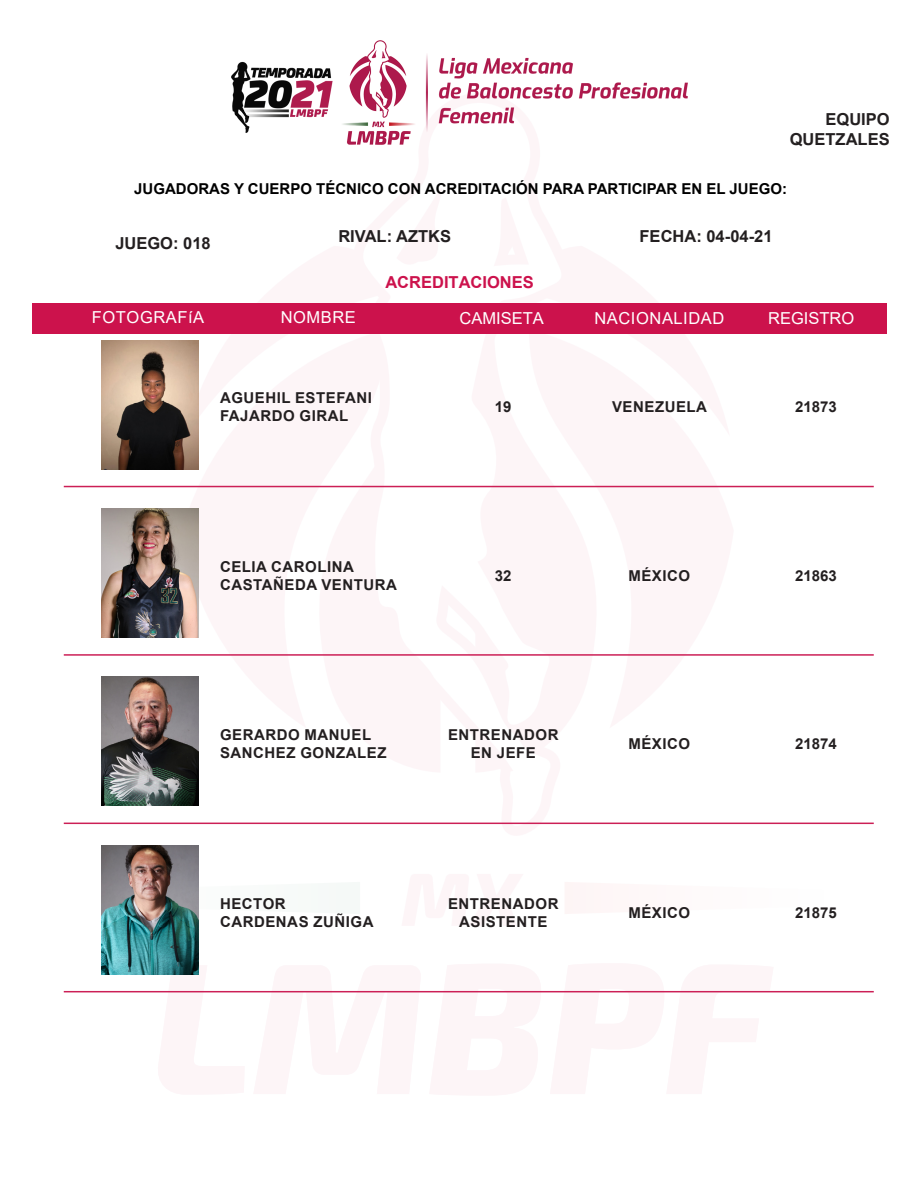
<style>
.page{position:relative;width:918px;height:1188px;background:#fff}
.page>*{position:absolute;margin:0;border:0;box-sizing:border-box;transform-origin:0 0}
.t1{font:700 16.5px/19.8px "Arial";color:#231f20;text-align:right}
.t2{font:16.5px "Arial";letter-spacing:.035em;color:#fff}
.t3{font:16.5px "Arial";color:#fff}
.t4{font:700 16.5px "Arial";color:#cc124c}
.t5{font:700 15px/18px "Arial";letter-spacing:.035em;color:#231f20;text-align:center}
.t6{font:700 15px "Arial";color:#000}
</style>
<div class="page">
<svg style="left:146px;top:953px;width:639px;height:40px"></svg>
<svg style="left:101px;top:871px;width:98px;height:54px"></svg>
<svg style="left:360px;top:485px;width:204px;height:340px"></svg>
<div style="left:33px;top:303px;width:854px;height:31px;background:#cc124c"></div>
<img style="left:232px;top:40px;width:455px;height:105px">
<img style="left:102px;top:340px;width:96px;height:129px">
<hr style="left:64px;top:486px;width:810px;height:1px;background:#cc1f56">
<img style="left:102px;top:509px;width:96px;height:129px">
<hr style="left:64px;top:654px;width:810px;height:2px;background:#cc1f56">
<img style="left:102px;top:677px;width:96px;height:129px">
<hr style="left:64px;top:823px;width:810px;height:1px;background:#cc1f56">
<img style="left:102px;top:845px;width:96px;height:129px">
<hr style="left:64px;top:991px;width:810px;height:1px;background:#cc1f56">
<p class="t1" style="left:790px;top:110px;width:101px">EQUIPO<br>QUETZALES</p>
<p class="t6" style="left:134px;top:178px;width:654px">JUGADORAS Y CUERPO TÉCNICO CON ACREDITACIÓN PARA PARTICIPAR EN EL JUEGO:</p>
<p class="t1" style="left:115px;top:233px;width:97px">JUEGO: 018</p>
<p class="t1" style="left:338px;top:227px;width:114px">RIVAL: AZTKS</p>
<p class="t1" style="left:640px;top:227px;width:134px">FECHA: 04-04-21</p>
<p class="t4" style="left:385px;top:271px;width:150px">ACREDITACIONES</p>
<p class="t2" style="left:92px;top:306px;width:114px">FOTOGRAFíA</p>
<p class="t2" style="left:281px;top:306px;width:77px">NOMBRE</p>
<p class="t3" style="left:460px;top:307px;width:86px">CAMISETA</p>
<p class="t3" style="left:768px;top:307px;width:88px">REGISTRO</p>
<p class="t2" style="left:594px;top:307px;width:131px">NACIONALIDAD</p>
<p class="t5" style="left:220px;top:389px;width:154px">AGUEHIL ESTEFANI</p>
<p class="t5" style="left:220px;top:407px;width:130px">FAJARDO GIRAL</p>
<p class="t5" style="left:211px;top:390px;width:182px;text-align:left">&lt;&lt;NOMBRE COMPLETO (APELLI</p>
<p class="t5" style="left:296px;top:408px;width:34px">S)&gt;&gt;</p>
<p class="t5" style="left:220px;top:558px;width:136px">CELIA CAROLINA</p>
<p class="t5" style="left:220px;top:576px;width:179px">CASTAÑEDA VENTURA</p>
<p class="t5" style="left:495px;top:398px;width:18px">19</p>
<p class="t5" style="left:612px;top:398px;width:97px">VENEZUELA</p>
<p class="t5" style="left:795px;top:398px;width:43px">21873</p>
<p class="t5" style="left:495px;top:567px;width:18px">32</p>
<p class="t5" style="left:628px;top:567px;width:63px">MÉXICO</p>
<p class="t5" style="left:795px;top:567px;width:43px">21863</p>
<p class="t5" style="left:220px;top:726px;width:153px">GERARDO MANUEL</p>
<p class="t5" style="left:220px;top:744px;width:168px">SANCHEZ GONZALEZ</p>
<p class="t5" style="left:448px;top:726px;width:112px">ENTRENADOR<br>EN JEFE</p>
<p class="t5" style="left:628px;top:735px;width:63px">MÉXICO</p>
<p class="t5" style="left:795px;top:735px;width:43px">21874</p>
<p class="t5" style="left:220px;top:894px;width:67px">HECTOR</p>
<p class="t5" style="left:220px;top:912px;width:155px">CARDENAS ZUÑIGA</p>
<p class="t5" style="left:448px;top:894px;width:112px">ENTRENADOR<br>ASISTENTE</p>
<p class="t5" style="left:628px;top:903px;width:63px">MÉXICO</p>
<p class="t5" style="left:795px;top:903px;width:43px">21875</p>
</div>
